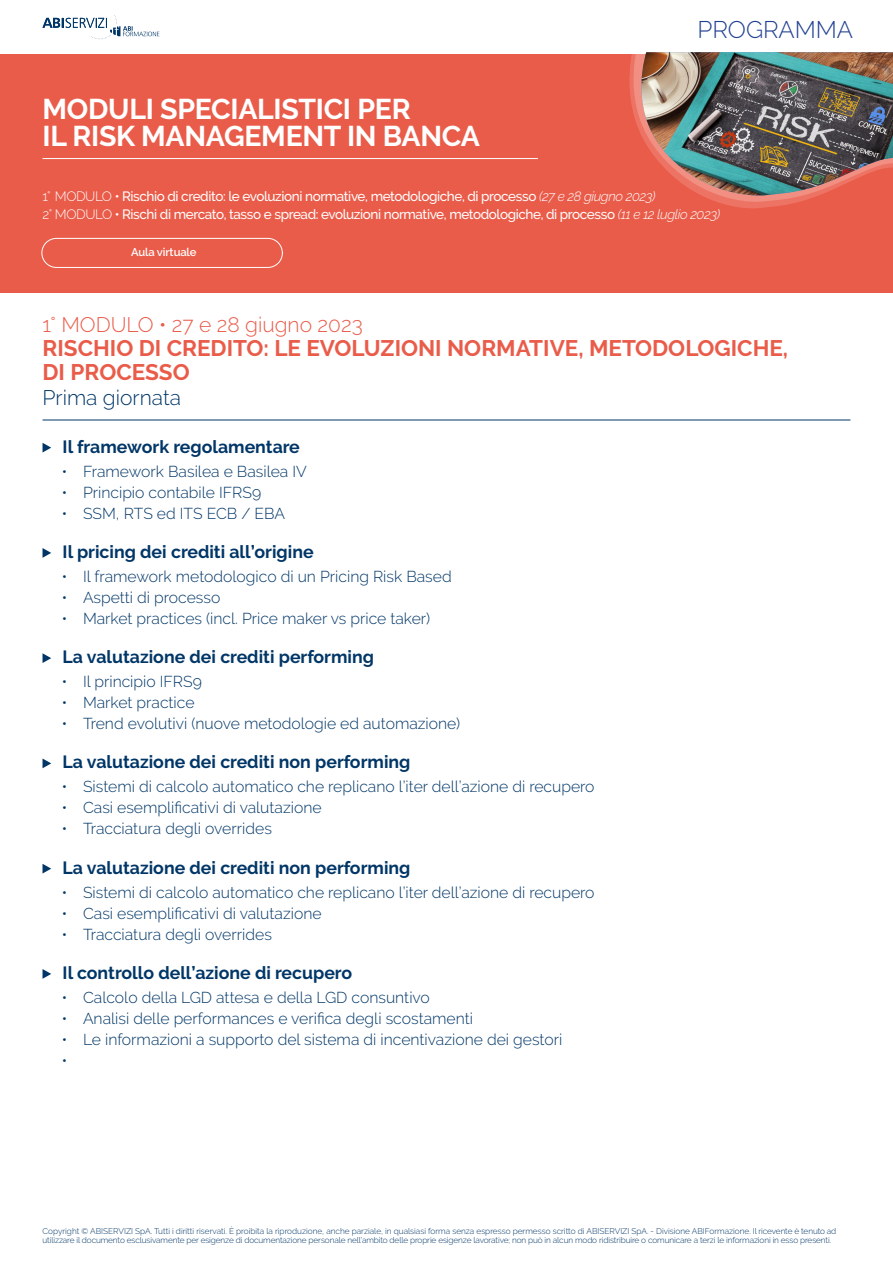
<style>
.page{position:relative;width:893px;height:1263px;background:#fff}
.page>*{position:absolute;margin:0;border:0;box-sizing:border-box;transform-origin:0 0}
.t1{font:700 28.5px "Raleway";letter-spacing:-.01em;color:#fff}
.t2{font:300 24px "Raleway";color:#214091}
.t3{font:700 22.5px/24px "Raleway";color:#ea5c4a}
.t4{font:300 21px "Raleway";color:#ea5c4a}
.t5{font:300 21px "Raleway";color:#003667}
.t6{font:700 17.7px "Raleway";color:#003667}
.t7{font:300 15.75px "Raleway";color:#003667}
.t8{font:500 13.5px "Raleway";letter-spacing:-.03em;color:#fff}
.t9{font:600 11.25px "Raleway";letter-spacing:-.01em;color:#fff}
.t10{font:300 8.25px/9px "Raleway";letter-spacing:-.01em;color:#003667}
.s1{font-weight:300}
.s2{font-weight:300;font-style:italic}
</style>
<div class="page">
<svg style="left:43px;top:15px;width:116px;height:24px"></svg>
<div style="left:0;top:54px;width:893px;height:238px;background:#ea5c4a"></div>
<svg style="left:722px;top:203px;width:71px;height:5px"></svg>
<svg style="left:629px;top:54px;width:184px;height:149px"></svg>
<img style="left:640px;top:52px;width:253px;height:145px">
<div style="left:41px;top:238px;width:242px;height:30px;border:1px solid #fff;border-radius:15px"></div>
<hr style="left:43px;top:158px;width:495px;height:1px;background:#fff">
<svg style="left:43px;top:443px;width:8px;height:9px"></svg>
<svg style="left:43px;top:548px;width:8px;height:10px"></svg>
<svg style="left:43px;top:653px;width:8px;height:10px"></svg>
<svg style="left:43px;top:759px;width:8px;height:9px"></svg>
<svg style="left:43px;top:864px;width:8px;height:9px"></svg>
<svg style="left:43px;top:969px;width:8px;height:10px"></svg>
<hr style="left:43px;top:420px;width:807px;height:1px;background:#003667">
<p class="t1" style="left:43px;top:92px;width:370px">MODULI SPECIALISTICI PER</p>
<p class="t1" style="left:43px;top:119px;width:439px">IL RISK MANAGEMENT IN BANCA</p>
<h2 class="t2" style="left:697px;top:16px;width:157px">PROGRAMMA</h2>
<p class="t8" style="left:43px;top:188px;width:615px"><span class="s1">1° MODULO</span> • Rischio di credito: le evoluzioni normative, metodologiche, di processo <span class="s2">(27 e 28 giugno 2023)</span></p>
<p class="t8" style="left:43px;top:206px;width:679px"><span class="s1">2° MODULO</span> • Rischi di mercato, tasso e spread: evoluzioni normative, metodologiche, di processo <span class="s2">(11 e 12 luglio 2023)</span></p>
<p class="t9" style="left:131px;top:246px;width:67px">Aula virtuale</p>
<p class="t4" style="left:43px;top:312px;width:322px">1° MODULO • 27 e 28 giugno 2023</p>
<p class="t3" style="left:43px;top:336px;width:747px">RISCHIO DI CREDITO: LE EVOLUZIONI NORMATIVE, METODOLOGICHE,<br>DI PROCESSO</p>
<p class="t5" style="left:43px;top:385px;width:140px">Prima giornata</p>
<p class="t6" style="left:63px;top:436px;width:239px">Il framework regolamentare</p>
<p class="t7" style="left:62px;top:462px;width:247px">• Framework Basilea e Basilea IV</p>
<p class="t7" style="left:62px;top:483px;width:201px">• Principio contabile IFRS9</p>
<p class="t7" style="left:62px;top:504px;width:225px">• SSM, RTS ed ITS ECB / EBA</p>
<p class="t6" style="left:63px;top:541px;width:253px">Il pricing dei crediti all’origine</p>
<p class="t7" style="left:62px;top:567px;width:391px">• Il framework metodologico di un Pricing Risk Based</p>
<p class="t7" style="left:62px;top:588px;width:160px">• Aspetti di processo</p>
<p class="t7" style="left:62px;top:609px;width:370px">• Market practices (incl. Price maker vs price taker)</p>
<p class="t6" style="left:63px;top:647px;width:313px">La valutazione dei crediti performing</p>
<p class="t7" style="left:62px;top:672px;width:142px">• Il principio IFRS9</p>
<p class="t7" style="left:62px;top:693px;width:134px">• Market practice</p>
<p class="t7" style="left:62px;top:714px;width:400px">• Trend evolutivi (nuove metodologie ed automazione)</p>
<p class="t6" style="left:63px;top:752px;width:349px">La valutazione dei crediti non performing</p>
<p class="t7" style="left:62px;top:777px;width:534px">• Sistemi di calcolo automatico che replicano l’iter dell’azione di recupero</p>
<p class="t7" style="left:62px;top:798px;width:261px">• Casi esemplificativi di valutazione</p>
<p class="t7" style="left:62px;top:819px;width:212px">• Tracciatura degli overrides</p>
<p class="t6" style="left:63px;top:857px;width:349px">La valutazione dei crediti non performing</p>
<p class="t7" style="left:62px;top:883px;width:534px">• Sistemi di calcolo automatico che replicano l’iter dell’azione di recupero</p>
<p class="t7" style="left:62px;top:904px;width:261px">• Casi esemplificativi di valutazione</p>
<p class="t7" style="left:62px;top:925px;width:212px">• Tracciatura degli overrides</p>
<p class="t6" style="left:63px;top:962px;width:291px">Il controllo dell’azione di recupero</p>
<p class="t7" style="left:62px;top:988px;width:370px">• Calcolo della LGD attesa e della LGD consuntivo</p>
<p class="t7" style="left:62px;top:1009px;width:413px">• Analisi delle performances e verifica degli scostamenti</p>
<p class="t7" style="left:62px;top:1030px;width:502px">• Le informazioni a supporto del sistema di incentivazione dei gestori</p>
<p class="t7" style="left:62px;top:1051px;width:7px">•</p>
<p class="t10" style="left:43px;top:1227px;width:795px">Copyright © ABISERVIZI SpA. Tutti i diritti riservati. È proibita la riproduzione, anche parziale, in qualsiasi forma senza espresso permesso scritto di ABISERVIZI SpA. - Divisione ABIFormazione. Il ricevente è tenuto ad utilizzare il documento esclusivamente per esigenze di documentazione personale nell’ambito delle proprie esigenze lavorative; non può in alcun modo ridistribuire o comunicare a terzi le informazioni in esso presenti.</p>
</div>
